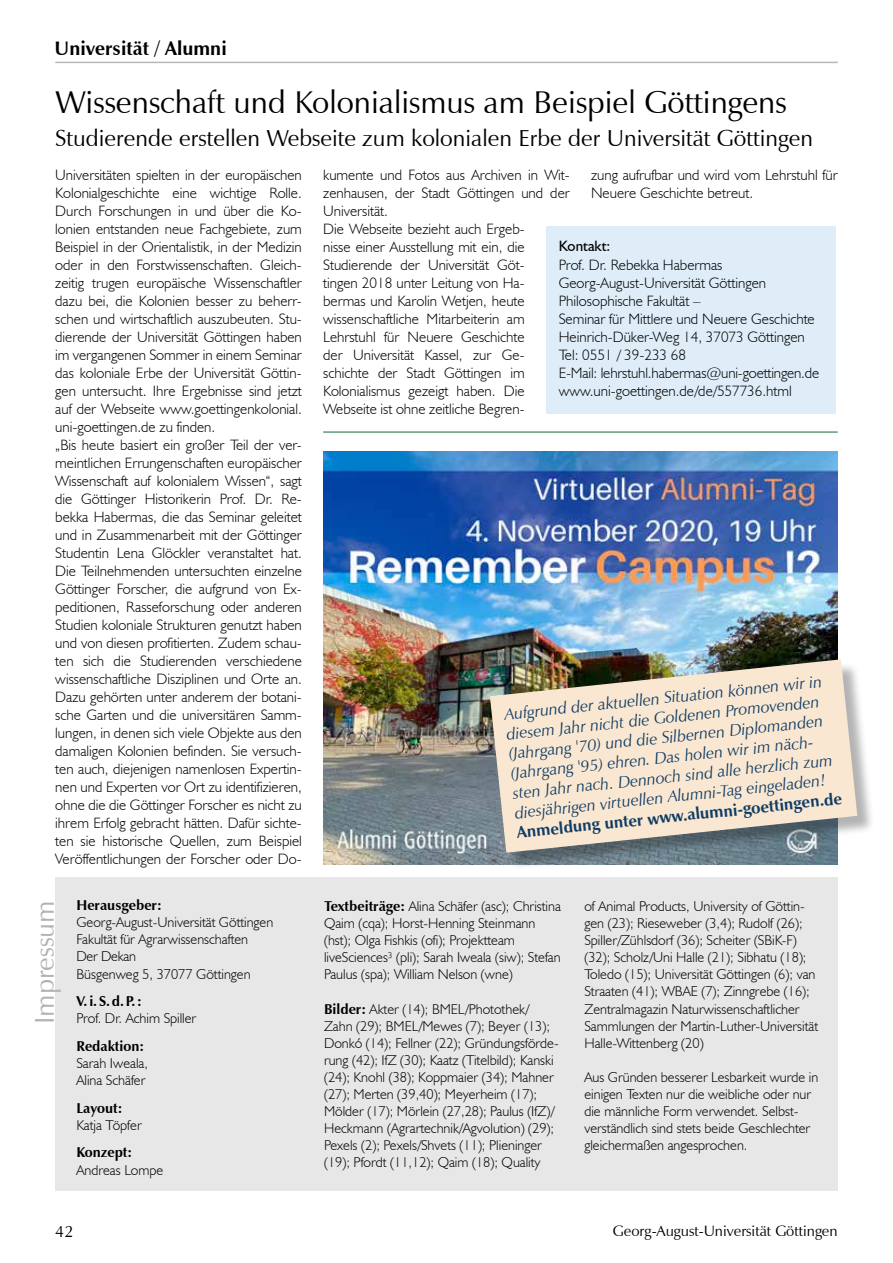
<style>
.page{position:relative;width:893px;height:1263px;background:#fff}
.page>*{position:absolute;margin:0;border:0;box-sizing:border-box;transform-origin:0 0}
.t1{font:31.5px "Zapf Humanist 601 BT";color:#000}
.t2{font:27px "Zapf Humanist 601 BT";color:#b3b2b2}
.t3{font:23.1px "Zapf Humanist 601 BT";color:#000}
.t4{font:700 19.5px "Zapf Humanist 601 BT";color:#000}
.t5{font:italic 16.5px/19.8px "Zapf Humanist 601 BT";color:#103d65}
.t6{font:700 16.5px "Zapf Humanist 601 BT";color:#103d65}
.t7{font:16.5px "Zapf Humanist 601 BT";color:#000}
.t8{font:300 15px/18px "Humanist 521 BT";color:#000}
.t9{font:15px "Zapf Humanist 601 BT";color:#000}
.t10{font:15px "Humanist 521 BT";color:#000}
.t11{font:300 14.25px/17.1px "Humanist 521 BT";color:#000}
.t12{font:700 14.25px "Zapf Humanist 601 BT";color:#000}
.s1{font-family:"Zapf Humanist 601 BT";font-weight:700}
</style>
<div class="page">
<hr style="left:55px;top:62px;width:783px;height:1px;background:#b5b7b9">
<div style="left:546px;top:227px;width:289px;height:187px;background:#deedf7"></div>
<img style="left:323px;top:451px;width:515px;height:413px">
<div style="left:55px;top:878px;width:782px;height:313px;background:#e6e6e8"></div>
<div style="left:493px;top:662px;width:383px;height:209px;background:#000;opacity:.3"></div>
<svg style="left:490px;top:659px;width:367px;height:194px;background:#dacdbc"></svg>
<hr style="left:323px;top:432px;width:515px;height:1px;background:#116d37">
<h3 class="t4" style="left:55px;top:36px;width:174px">Universität / Alumni</h3>
<h1 class="t1" style="left:55px;top:83px;width:733px">Wissenschaft und Kolonialismus am Beispiel Göttingens</h1>
<h3 class="t3" style="left:55px;top:124px;width:759px">Studierende erstellen Webseite zum kolonialen Erbe der Universität Göttingen</h3>
<p class="t8" style="left:55px;top:166px;width:248px">Universitäten spielten in der europäischen Kolonialgeschichte eine wichtige Rolle.<br>Durch Forschungen in und über die Ko&shy;lonien entstanden neue Fachgebiete, zum Beispiel in der Orientalistik, in der Medizin oder in den Forstwissenschaften. Gleich&shy;zeitig trugen europäische Wissenschaftler dazu bei, die Kolonien besser zu beherr&shy;schen und wirtschaftlich auszubeuten. Stu&shy;dierende der Universität Göttingen haben im vergangenen Sommer in einem Seminar das koloniale Erbe der Universität Göttin&shy;gen untersucht. Ihre Ergebnisse sind jetzt auf der Webseite www.goettingenkolonial. uni-goettingen.de zu finden.<br>„Bis heute basiert ein großer Teil der ver&shy;meintlichen Errungenschaften europäischer Wissenschaft auf kolonialem Wissen“, sagt die Göttinger Historikerin Prof. Dr. Re&shy;bekka Habermas, die das Seminar geleitet und in Zusammenarbeit mit der Göttinger Studentin Lena Glöckler veranstaltet hat.<br>Die Teilnehmenden untersuchten einzelne Göttinger Forscher, die aufgrund von Ex&shy;peditionen, Rasseforschung oder anderen Studien koloniale Strukturen genutzt haben und von diesen profitierten. Zudem schau&shy;ten sich die Studierenden verschiedene wissenschaftliche Disziplinen und Orte an.<br>Dazu gehörten unter anderem der botani&shy;sche Garten und die universitären Samm&shy;lungen, in denen sich viele Objekte aus den damaligen Kolonien befinden. Sie versuch&shy;ten auch, diejenigen namenlosen Expertin&shy;nen und Experten vor Ort zu identifizieren, ohne die die Göttinger Forscher es nicht zu ihrem Erfolg gebracht hätten. Dafür sichte&shy;ten sie historische Quellen, zum Beispiel Veröffentlichungen der Forscher oder Do-</p>
<p class="t8" style="left:323px;top:166px;width:248px">kumente und Fotos aus Archiven in Wit&shy;zenhausen, der Stadt Göttingen und der Universität.<br>Die Webseite bezieht auch Ergeb-<br>nisse einer Ausstellung mit ein, die Studierende der Universität Göt-<br>tingen 2018 unter Leitung von Ha&shy;bermas und Karolin Wetjen, heute wissenschaftliche Mitarbeiterin am Lehrstuhl für Neuere Geschichte<br>der Universität Kassel, zur Ge&shy;schichte der Stadt Göttingen im Kolonialismus gezeigt haben. Die Webseite ist ohne zeitliche Begren-</p>
<p class="t8" style="left:591px;top:166px;width:248px">zung aufrufbar und wird vom Lehrstuhl für<br>Neuere Geschichte betreut.</p>
<p class="t10" style="left:559px;top:237px;width:53px">Kontakt:</p>
<p class="t8" style="left:559px;top:256px;width:262px">Prof. Dr. Rebekka Habermas Georg-August-Universität Göttingen Philosophische Fakultät –<br>Seminar für Mittlere und Neuere Geschichte Heinrich-Düker-Weg 14, 37073 Göttingen Tel: 0551 / 39-233 68<br>E-Mail: lehrstuhl.habermas@uni-goettingen.de www.uni-goettingen.de/de/557736.html</p>
<p class="t5" style="left:504px;top:705px;width:323px;rotate:-6deg">Aufgrund der aktuellen Situation können wir in diesem Jahr nicht die Goldenen Promovenden (Jahrgang '70) und die Silbernen Diplomanden (Jahrgang '95) ehren. Das holen wir im näch&shy;sten Jahr nach. Dennoch sind alle herzlich zum diesjährigen virtuellen Alumni-Tag eingeladen!</p>
<p class="t6" style="left:516px;top:822px;width:328px;rotate:-6deg">Anmeldung unter www.alumni-goettingen.de</p>
<h2 class="t2" style="left:28px;top:1024px;width:125px;rotate:-90deg">Impressum</h2>
<p class="t12" style="left:76px;top:896px;width:87px">Herausgeber:</p>
<p class="t11" style="left:76px;top:913px;width:198px">Georg-August-Universität Göttingen<br>Fakultät für Agrarwissenschaften<br>Der Dekan<br>Büsgenweg 5, 37077 Göttingen</p>
<p class="t12" style="left:76px;top:992px;width:67px">V.i.S.d.P.:</p>
<p class="t11" style="left:76px;top:1009px;width:121px">Prof. Dr. Achim Spiller</p>
<p class="t12" style="left:76px;top:1037px;width:69px">Redaktion:</p>
<p class="t11" style="left:76px;top:1054px;width:73px">Sarah Iweala,<br>Alina Schäfer</p>
<p class="t12" style="left:76px;top:1099px;width:48px">Layout:</p>
<p class="t11" style="left:76px;top:1116px;width:67px">Katja Töpfer</p>
<p class="t12" style="left:76px;top:1144px;width:57px">Konzept:</p>
<p class="t11" style="left:76px;top:1161px;width:88px">Andreas Lompe</p>
<p class="t11" style="left:324px;top:897px;width:238px"><span class="s1">Textbeiträge:</span> Alina Schäfer (asc); Christina Qaim (cqa); Horst-Henning Steinmann (hst); Olga Fishkis (ofi); Projektteam liveSciences³ (pli); Sarah Iweala (siw); Stefan Paulus (spa); William Nelson (wne)</p>
<p class="t11" style="left:324px;top:1000px;width:236px"><span class="s1">Bilder:</span> Akter (14); BMEL/Photothek/ Zahn (29); BMEL/Mewes (7); Beyer (13); Donkó (14); Fellner (22); Gründungsförde&shy;rung (42); IfZ (30); Kaatz (Titelbild); Kanski (24); Knohl (38); Koppmaier (34); Mahner (27); Merten (39,40); Meyerheim (17); Mölder (17); Mörlein (27,28); Paulus (IfZ)/ Heckmann (Agrartechnik/Agvolution) (29); Pexels (2); Pexels/Shvets (11); Plieninger (19); Pfordt (11,12); Qaim (18); Quality</p>
<p class="t11" style="left:584px;top:897px;width:235px">of Animal Products, University of Göttin&shy;gen (23); Rieseweber (3,4); Rudolf (26); Spiller/Zühlsdorf (36); Scheiter (SBiK-F) (32); Scholz/Uni Halle (21); Sibhatu (18); Toledo (15); Universität Göttingen (6); van Straaten (41); WBAE (7); Zinngrebe (16); Zentralmagazin Naturwissenschaftlicher Sammlungen der Martin-Luther-Universität Halle-Wittenberg (20)</p>
<p class="t11" style="left:584px;top:1068px;width:235px">Aus Gründen besserer Lesbarkeit wurde in einigen Texten nur die weibliche oder nur die männliche Form verwendet. Selbst&shy;verständlich sind stets beide Geschlechter gleichermaßen angesprochen.</p>
<p class="t7" style="left:55px;top:1221px;width:20px">42</p>
<p class="t9" style="left:613px;top:1222px;width:226px">Georg-August-Universität Göttingen</p>
</div>
